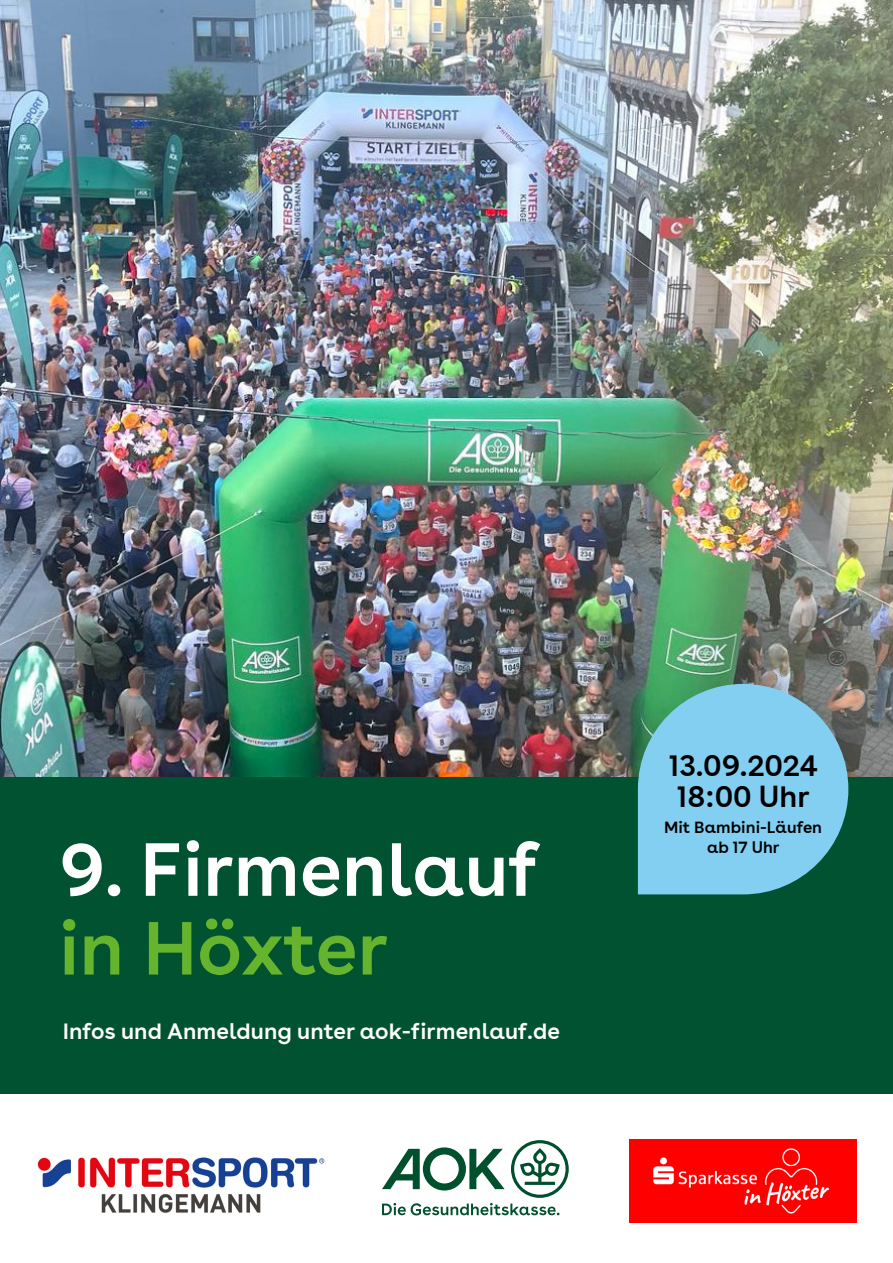
<style>
.page{position:relative;width:893px;height:1263px;background:#fff}
.page>*{position:absolute;margin:0;border:0;box-sizing:border-box;transform-origin:0 0}
.Headline_82pt_120{font:600 75px/78.8px "AOK Buenos Aires";color:#fff}
.Störer_Headline__Mitte__40pt_120{font:600 30px/31.5px "AOK Buenos Aires";color:#000}
.Copy_24pt_135{font:600 22.5px "AOK Buenos Aires";color:#fff}
.Störer_Headline__Mitte__40pt_120-2{font:600 16.5px/19.8px "AOK Buenos Aires";color:#000;text-align:center}
.s1{color:#66b32e}
</style>
<div class="page">
<img style="left:0;top:0;width:893px;height:777px">
<img style="left:630px;top:1140px;width:226px;height:82px">
<div style="left:0;top:777px;width:893px;height:317px;background:#005231"></div>
<svg style="left:638px;top:684px;width:210px;height:210px"></svg>
<svg style="left:382px;top:1140px;width:187px;height:75px"></svg>
<img style="left:37px;top:1157px;width:288px;height:56px">
<p class="Headline_82pt_120" style="left:59px;top:823px;width:481px">9. Firmenlauf <span class="s1">in Höxter</span></p>
<p class="Copy_24pt_135" style="left:63px;top:1012px;width:499px">Infos und Anmeldung unter aok-firmenlauf.de</p>
<p class="Störer_Headline__Mitte__40pt_120" style="left:668px;top:747px;width:151px">13.09.2024<br>18:00 Uhr</p>
<p class="Störer_Headline__Mitte__40pt_120-2" style="left:664px;top:816px;width:160px">Mit Bambini-Läufen ab 17 Uhr</p>
</div>
